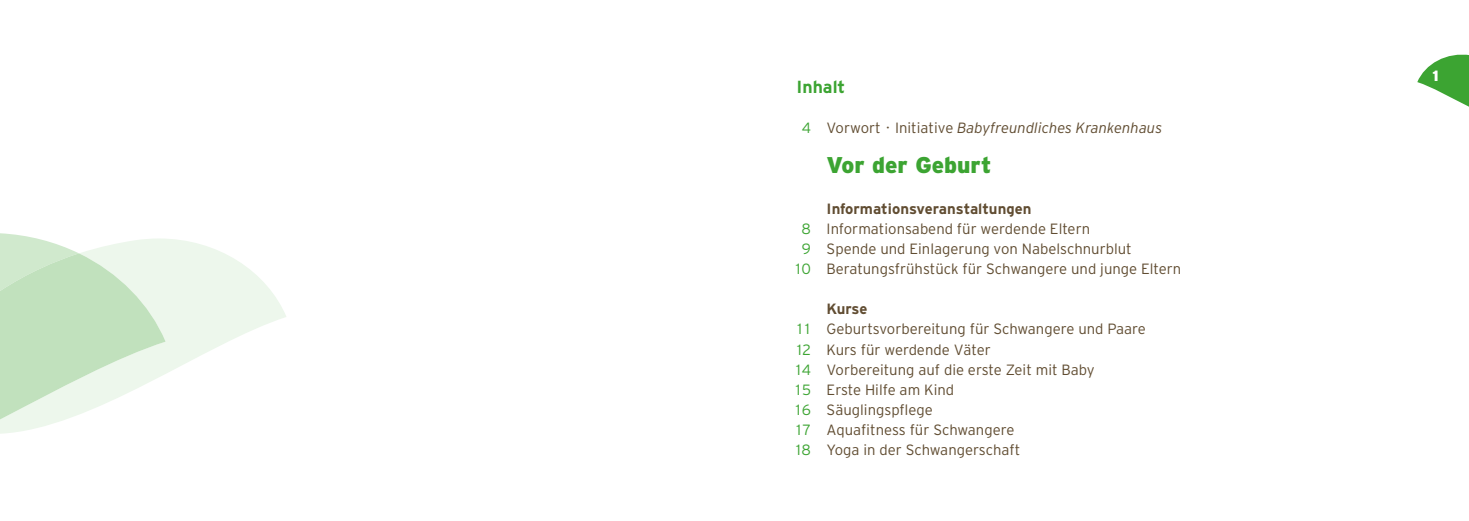
<style>
.page{position:relative;width:1469px;height:521px;background:#fff}
.page>*{position:absolute;margin:0;border:0;box-sizing:border-box;transform-origin:0 0}
.t1{font:900 22.75px "Interstate";color:#3ca432}
.t2{font:700 17.5px "Interstate";color:#3ca432}
.t3{font:300 14.88px/20.1px "Interstate";color:#614d32}
.t4{font:italic 300 14.88px "Interstate";color:#614d32}
.t5{font:700 14.88px "Interstate";color:#614d32}
.t6{font:300 14.88px/20.1px "Interstate";color:#3ca432;text-align:center}
.t7{font:900 14.88px "Interstate";color:#fff}
.s1{font-style:normal}
</style>
<div class="page">
<svg style="left:1417px;top:54px;width:51px;height:52px"></svg>
<svg style="left:0;top:239px;width:286px;height:195px"></svg>
<svg style="left:0;top:233px;width:166px;height:186px;background:#d5ebd2"></svg>
<p class="t2" style="left:796px;top:76px;width:50px">Inhalt</p>
<p class="t4" style="left:826px;top:119px;width:337px"><span class="s1">Vorwort</span> · <span class="s1">Initiative</span> Babyfreundliches Krankenhaus</p>
<h1 class="t1" style="left:826px;top:152px;width:166px">Vor der Geburt</h1>
<p class="t5" style="left:826px;top:199px;width:206px">Informationsveranstaltungen</p>
<p class="t3" style="left:826px;top:218px;width:356px">Informationsabend für werdende Eltern<br>Spende und Einlagerung von Nabelschnurblut<br>Beratungsfrühstück für Schwangere und junge Eltern</p>
<p class="t5" style="left:826px;top:300px;width:42px">Kurse</p>
<p class="t3" style="left:826px;top:319px;width:321px">Geburtsvorbereitung für Schwangere und Paare<br>Kurs für werdende Väter<br>Vorbereitung auf die erste Zeit mit Baby<br>Erste Hilfe am Kind<br>Säuglingspflege<br>Aquafitness für Schwangere<br>Yoga in der Schwangerschaft</p>
<p class="t6" style="left:801px;top:118px;width:11px">4</p>
<p class="t6" style="left:795px;top:218px;width:17px">8<br>9<br>10</p>
<p class="t6" style="left:795px;top:319px;width:17px;text-align:justify">11<br>12<br>14<br>15<br>16<br>17<br>18</p>
<p class="t7" style="left:1432px;top:67px;width:8px">1</p>
</div>
